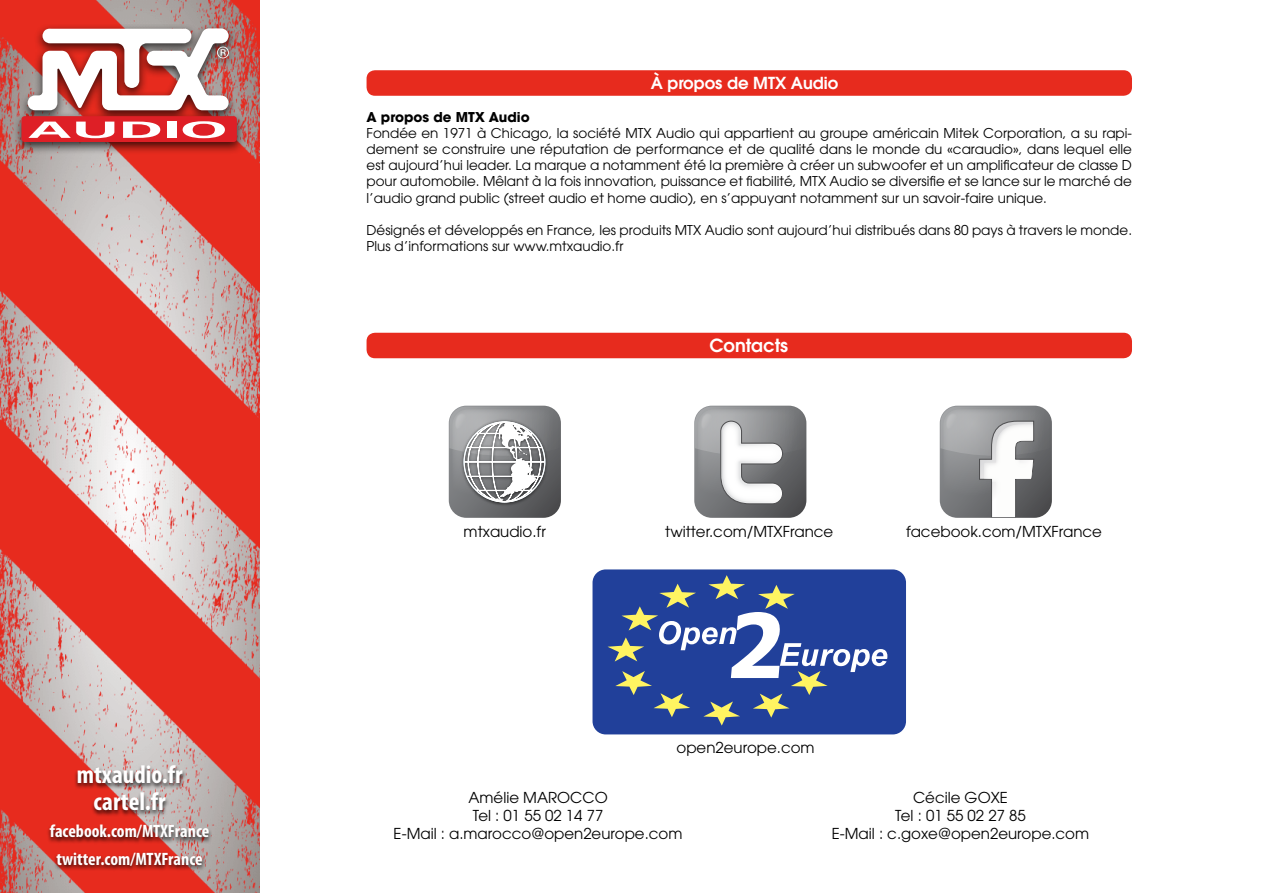
<style>
.page{position:relative;width:1263px;height:893px;background:#fff}
.page>*{position:absolute;margin:0;border:0;box-sizing:border-box;transform-origin:0 0}
.t1{font:700 condensed 25.5px/27px "Myriad Pro";color:#fff;text-align:center}
.t2{font:700 condensed 18px/27px "Myriad Pro";color:#fff;text-align:center}
.t3{font:600 18px "ITC Avant Garde Pro";color:#fff}
.t4{font:600 16.5px "ITC Avant Garde Pro";color:#fff}
.t5{font:15px/18px "ITC Avant Garde Pro";color:#000;text-align:center}
.t6{font:13.5px/16.2px "ITC Avant Garde Pro";color:#000;text-align:justify}
.t7{font:700 13.5px "ITC Avant Garde Pro";color:#000}
</style>
<div class="page">
<img style="left:0;top:0;width:259px;height:893px">
<div style="left:12px;top:23px;width:234px;height:132px;background:#000;opacity:.75"></div>
<div style="left:21px;top:116px;width:216px;height:26px;background:#de1f26;border-radius:3px"></div>
<svg style="left:28px;top:122px;width:86px;height:16px"></svg>
<svg style="left:123px;top:122px;width:37px;height:16px"></svg>
<div style="left:167px;top:122px;width:9px;height:16px;background:#fff"></div>
<svg style="left:183px;top:121px;width:42px;height:17px"></svg>
<svg style="left:28px;top:28px;width:201px;height:82px"></svg>
<div style="left:46px;top:765px;width:166px;height:106px;background:#000;opacity:.75"></div>
<img style="left:939px;top:405px;width:27px;height:33px">
<svg style="left:940px;top:406px;width:112px;height:112px"></svg>
<svg style="left:694px;top:406px;width:112px;height:112px"></svg>
<img style="left:448px;top:405px;width:27px;height:33px">
<svg style="left:449px;top:406px;width:112px;height:112px"></svg>
<div style="left:592px;top:569px;width:314px;height:165px;background:#21409a;border-radius:13px"></div>
<svg style="left:607px;top:575px;width:280px;height:151px"></svg>
<div style="left:367px;top:333px;width:765px;height:25px;background:#e72b1e;border-radius:9px"></div>
<div style="left:367px;top:70px;width:765px;height:26px;background:#e72b1e;border-radius:9px"></div>
<h1 class="t1" style="left:77px;top:762px;width:107px">mtxaudio.fr cartel.fr</h1>
<h2 class="t2" style="left:50px;top:818px;width:161px">facebook.com/MTXFrance twitter.com/MTXFrance</h2>
<p class="t4" style="left:651px;top:72px;width:189px">À propos de MTX Audio</p>
<p class="t7" style="left:367px;top:108px;width:165px">A propos de MTX Audio</p>
<p class="t6" style="left:367px;top:125px;width:767px">Fondée en 1971 à Chicago, la société MTX Audio qui appartient au groupe américain Mitek Corporation, a su rapi&shy;dement se construire une réputation de performance et de qualité dans le monde du «caraudio», dans lequel elle est aujourd’hui leader. La marque a notamment été la première à créer un subwoofer et un amplificateur de classe D pour automobile. Mêlant à la fois innovation, puissance et fiabilité, MTX Audio se diversifie et se lance sur le marché de l’audio grand public (street audio et home audio), en s’appuyant notamment sur un savoir-faire unique.</p>
<p class="t6" style="left:367px;top:222px;width:767px">Désignés et développés en France, les produits MTX Audio sont aujourd’hui distribués dans 80 pays à travers le monde.<br>Plus d’informations sur www.mtxaudio.fr</p>
<h2 class="t3" style="left:709px;top:334px;width:80px">Contacts</h2>
<p class="t5" style="left:464px;top:522px;width:84px">mtxaudio.fr</p>
<p class="t5" style="left:665px;top:522px;width:170px">twitter.com/MTXFrance</p>
<p class="t5" style="left:906px;top:522px;width:197px">facebook.com/MTXFrance</p>
<p class="t5" style="left:676px;top:738px;width:140px">open2europe.com</p>
<p class="t5" style="left:394px;top:789px;width:290px">Amélie MAROCCO<br>Tel : 01 55 02 14 77<br>E-Mail : a.marocco@open2europe.com</p>
<p class="t5" style="left:832px;top:789px;width:259px">Cécile GOXE<br>Tel : 01 55 02 27 85<br>E-Mail : c.goxe@open2europe.com</p>
</div>
